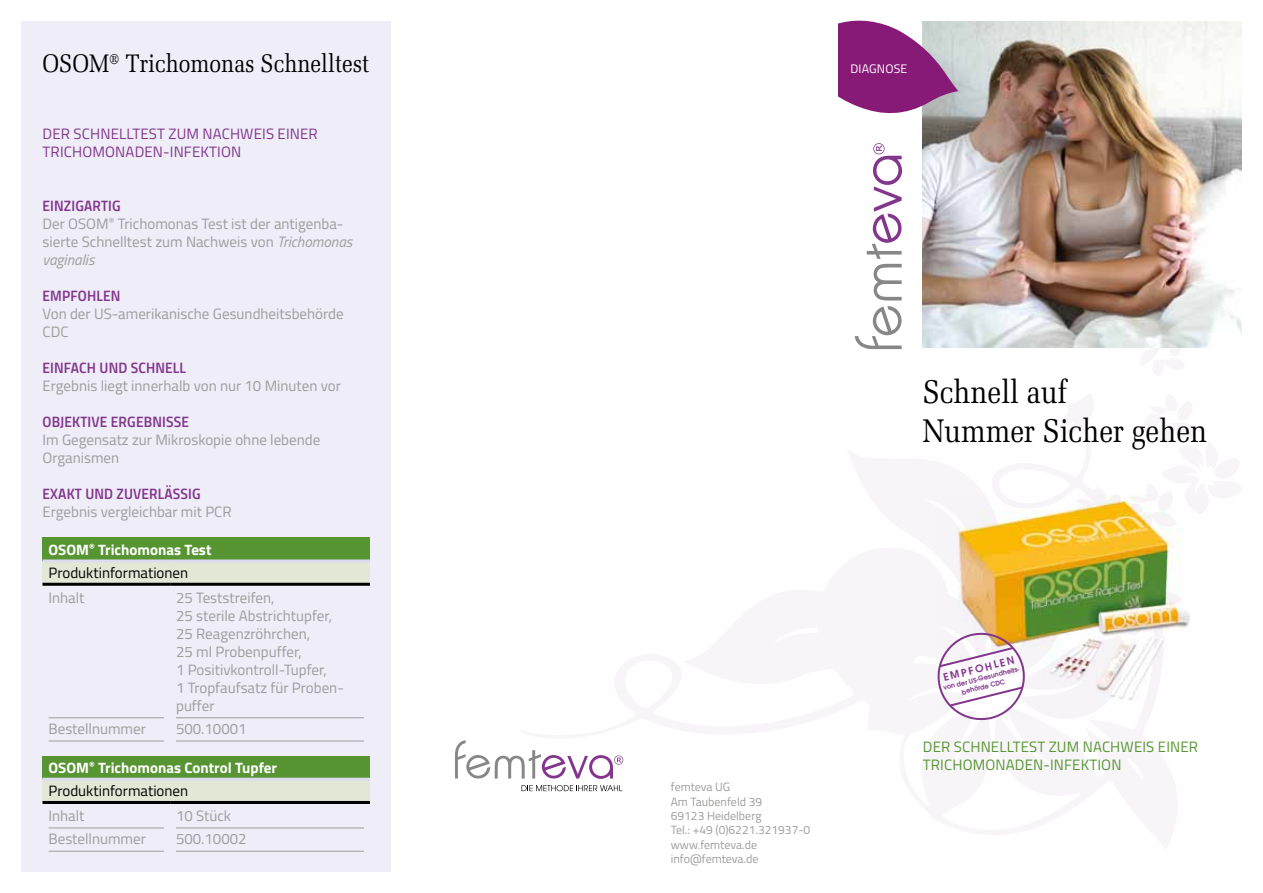
<style>
.page{position:relative;width:1263px;height:893px;background:#fff}
.page>*{position:absolute;margin:0;border:0;box-sizing:border-box;transform-origin:0 0}
.t1{font:33px/39.6px "Bid Roman Condensed Normal";color:#000}
.t2{font:25.5px "Bid Roman Condensed Normal";color:#000}
.t3{font:15px/18px "Titillium";color:#9d9d9c}
.t4{font:15px "Titillium Semibold Upright";letter-spacing:.01em;color:#82368c}
.t5{font:15px/18px "Titillium";letter-spacing:.01em;color:#579532}
.t6{font:15px/18px "Titillium";letter-spacing:.01em;color:#82368c}
.t7{font:700 15px/23.2px "Titillium";color:#fff}
.t8{font:15px/23.2px "Titillium";color:#000}
.t9{font:12.45px "Titillium";letter-spacing:.01em;color:#fff}
.t10{font:12px/14.4px "Titillium";color:#9d9d9c}
.t11{font:600 11.25px "Avant Garde ITC";color:#82368c}
.t12{font:600 7.35px/8.7px "Avant Garde ITC";color:#82368c;text-align:center}
.s1{font-style:italic}
.s2{font-weight:700;color:#fff}
.s3{font-weight:400;color:#000}
</style>
<div class="page">
<svg style="left:1139px;top:347px;width:46px;height:1px"></svg>
<img style="left:923px;top:21px;width:319px;height:326px">
<div style="left:21px;top:21px;width:370px;height:851px;background:#eeedf8"></div>
<svg style="left:867px;top:143px;width:35px;height:157px"></svg>
<svg style="left:855px;top:306px;width:47px;height:43px"></svg>
<svg style="left:838px;top:20px;width:120px;height:96px;background:#9f5695"></svg>
<svg style="left:521px;top:785px;width:101px;height:6px"></svg>
<svg style="left:455px;top:740px;width:168px;height:39px"></svg>
<div style="left:43px;top:538px;width:327px;height:23px;background:#579532"></div>
<div style="left:43px;top:561px;width:327px;height:23px;background:#e2e8d5"></div>
<hr style="left:43px;top:583px;width:127px;height:3px;background:#000">
<hr style="left:170px;top:583px;width:200px;height:3px;background:#000">
<hr style="left:43px;top:559px;width:127px;height:3px;background:#dddbef">
<hr style="left:170px;top:559px;width:200px;height:3px;background:#dddbef">
<hr style="left:49px;top:717px;width:115px;height:1px;background:#9d9d9c">
<hr style="left:176px;top:717px;width:188px;height:1px;background:#9d9d9c">
<hr style="left:49px;top:741px;width:115px;height:1px;background:#9d9d9c">
<hr style="left:176px;top:741px;width:188px;height:1px;background:#9d9d9c">
<div style="left:43px;top:756px;width:327px;height:23px;background:#579532"></div>
<div style="left:43px;top:779px;width:327px;height:23px;background:#e2e8d5"></div>
<hr style="left:43px;top:801px;width:127px;height:3px;background:#000">
<hr style="left:170px;top:801px;width:200px;height:3px;background:#000">
<hr style="left:43px;top:778px;width:127px;height:3px;background:#dddbef">
<hr style="left:170px;top:778px;width:200px;height:3px;background:#dddbef">
<hr style="left:49px;top:828px;width:115px;height:1px;background:#9d9d9c">
<hr style="left:176px;top:828px;width:188px;height:1px;background:#9d9d9c">
<hr style="left:49px;top:851px;width:115px;height:1px;background:#9d9d9c">
<hr style="left:176px;top:851px;width:188px;height:1px;background:#9d9d9c">
<img style="left:937px;top:495px;width:296px;height:226px">
<h2 class="t2" style="left:43px;top:43px;width:328px">OSOM<sup>®</sup> Trichomonas Schnelltest</h2>
<p class="t6" style="left:43px;top:124px;width:277px">Der Schnelltest zum Nachweis einer<br>Trichomonaden-Infektion</p>
<p class="t4" style="left:43px;top:194px;width:80px">EINZIGARTIG</p>
<p class="t3" style="left:43px;top:214px;width:311px">Der OSOM <sup>®</sup> Trichomonas Test ist der antigenba&shy;sierte Schnelltest zum N achweis von <span class="s1">Trichomonas vaginalis</span></p>
<p class="t4" style="left:43px;top:284px;width:79px">EMPFOHLEN</p>
<p class="t3" style="left:43px;top:304px;width:303px">Von der US-amerikanische Gesundheitsbehörde<br>CDC</p>
<p class="t4" style="left:43px;top:356px;width:145px">EINFACH UND SCHNELL</p>
<p class="t3" style="left:43px;top:376px;width:300px">Ergebnis liegt innerhalb von nur 10 M inuten vor</p>
<p class="t4" style="left:43px;top:410px;width:146px">OBJEKTIVE ERGEBNISSE</p>
<p class="t3" style="left:43px;top:430px;width:279px">I m Gegensatz zur M ikroskopie ohne lebende<br>Organismen</p>
<p class="t4" style="left:43px;top:482px;width:160px">EXAKT UND ZUVERLÄSSIG</p>
<p class="t3" style="left:43px;top:502px;width:181px">Ergebnis vergleichbar mit PCR</p>
<p class="t8" style="left:49px;top:537px;width:164px"><span class="s2">OSOM</span><sup>®</sup> <span class="s2">Trichomonas Test<br></span>Produktinformationen</p>
<p class="t3" style="left:49px;top:588px;width:38px">I nhalt</p>
<p class="t3" style="left:176px;top:588px;width:169px">25 Teststreifen,<br>25 sterile Abstrichtupfer,<br>25 Reagenzröhrchen,<br>25 ml Probenpuffer,<br>1 Positivkontroll-Tupfer,<br>1 Tropfaufsatz für Proben&shy;puffer</p>
<p class="t3" style="left:49px;top:719px;width:99px">Bestellnummer</p>
<p class="t3" style="left:176px;top:719px;width:72px">500.10001</p>
<p class="t7" style="left:49px;top:755px;width:230px">OSOM<sup>®</sup> Trichomonas Control Tupfer<br><span class="s3">Produktinformationen</span></p>
<p class="t3" style="left:49px;top:806px;width:38px">I nhalt</p>
<p class="t3" style="left:176px;top:806px;width:57px">10 Stück</p>
<p class="t3" style="left:49px;top:829px;width:99px">Bestellnummer</p>
<p class="t3" style="left:176px;top:829px;width:72px">500.10002</p>
<p class="t9" style="left:850px;top:59px;width:58px">Diagnose</p>
<p class="t10" style="left:671px;top:779px;width:141px">femteva UG<br>Am Taubenfeld 39<br>69123 Heidelberg<br>Tel.: +49 (0)6221.321937-0 www.femteva.de info@femteva.de</p>
<h1 class="t1" style="left:923px;top:368px;width:286px">Schnell auf<br>Nummer Sicher gehen</h1>
<p class="t11" style="left:942px;top:671px;width:74px;rotate:-14deg">EMPFOHLEN</p>
<p class="t12" style="left:942px;top:683px;width:81px;rotate:-14deg">von der US-Gesundheits&shy;behörde CDC</p>
<p class="t5" style="left:923px;top:737px;width:277px">Der Schnelltest zum Nachweis einer<br>Trichomonaden-Infektion</p>
</div>
